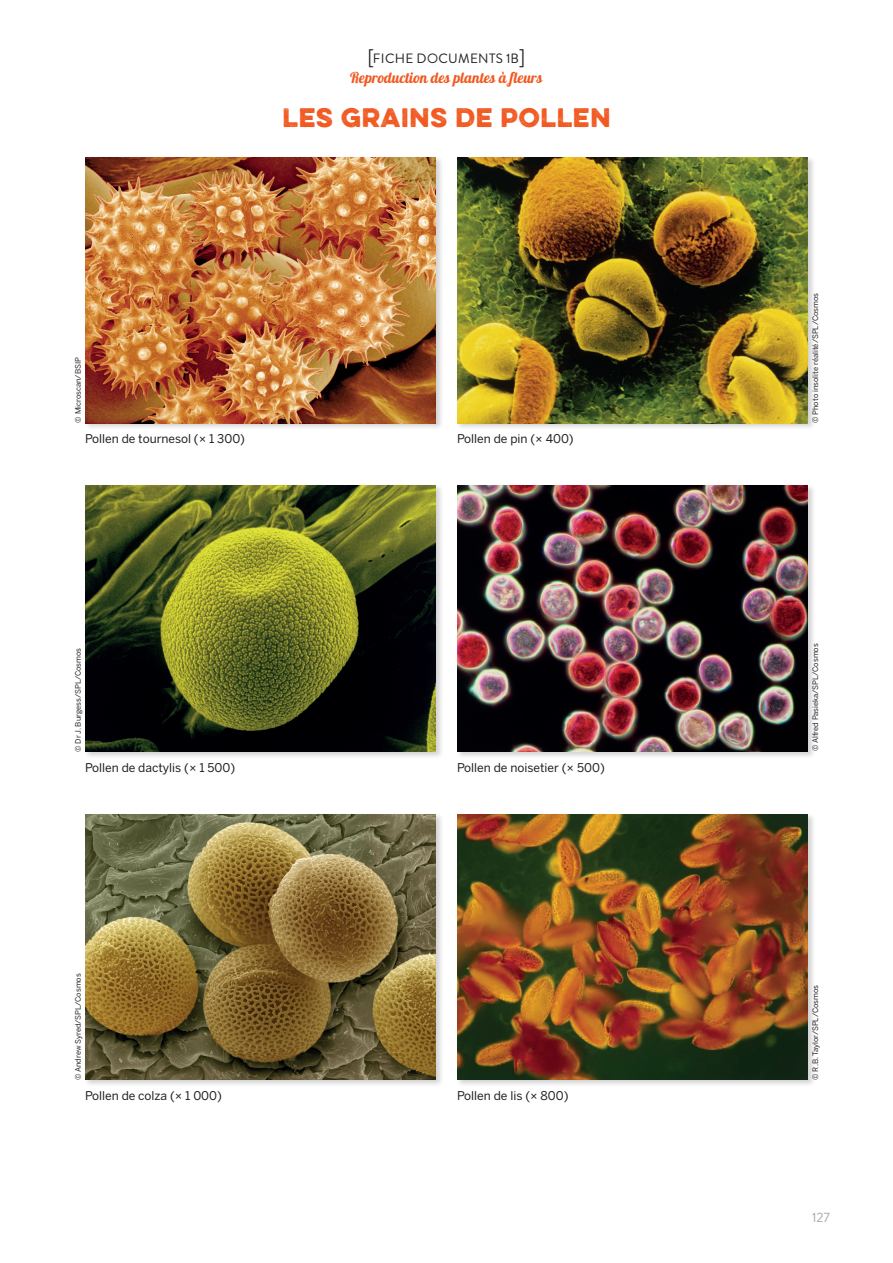
<style>
.page{position:relative;width:893px;height:1263px;background:#fff}
.page>*{position:absolute;margin:0;border:0;box-sizing:border-box;transform-origin:0 0}
.t1{font:700 24px "Eveleth";letter-spacing:.03em;color:#f15921}
.t2{font:15px "Lobster 1.4";color:#f15921}
.t3{font:13.5px "Brandon Grotesque";letter-spacing:.02em;color:#231f20}
.t4{font:13.5px "Brandon Grotesque";color:#a8a9ad}
.t5{font:12px "Benton Sans";color:#231f20}
.t6{font:7.5px "Benton Sans";color:#231f20}
.s1{font-size:18.15px}
</style>
<div class="page">
<div style="left:83px;top:156px;width:361px;height:275px;background:#231f20;opacity:.2"></div>
<img style="left:85px;top:157px;width:351px;height:266px">
<div style="left:455px;top:156px;width:361px;height:275px;background:#231f20;opacity:.2"></div>
<img style="left:457px;top:157px;width:351px;height:266px">
<div style="left:83px;top:484px;width:361px;height:275px;background:#231f20;opacity:.2"></div>
<img style="left:85px;top:486px;width:351px;height:265px">
<div style="left:455px;top:484px;width:361px;height:275px;background:#231f20;opacity:.2"></div>
<img style="left:457px;top:486px;width:351px;height:265px">
<div style="left:83px;top:812px;width:361px;height:275px;background:#231f20;opacity:.2"></div>
<img style="left:85px;top:814px;width:351px;height:266px">
<div style="left:455px;top:812px;width:361px;height:275px;background:#231f20;opacity:.2"></div>
<img style="left:457px;top:814px;width:351px;height:266px">
<h3 class="t3" style="left:368px;top:49px;width:159px"><span class="s1">[</span>FICHE DOCUMENTS 1B<span class="s1">]</span></h3>
<h2 class="t2" style="left:350px;top:68px;width:193px">Reproduction des plantes à fleurs</h2>
<p class="t6" style="left:74px;top:423px;width:67px;rotate:-90deg">© Microscan/BSIP</p>
<h1 class="t1" style="left:283px;top:99px;width:329px">LES GRAINS DE POLLEN</h1>
<h3 class="t5" style="left:85px;top:432px;width:162px">Pollen de tournesol (× 1 300)</h3>
<h3 class="t5" style="left:457px;top:432px;width:118px">Pollen de pin (× 400)</h3>
<p class="t6" style="left:74px;top:752px;width:105px;rotate:-90deg">© Dr J. Burgess/SPL/Cosmos</p>
<h3 class="t5" style="left:85px;top:760px;width:152px">Pollen de dactylis (× 1 500)</h3>
<h3 class="t5" style="left:457px;top:760px;width:149px">Pollen de noisetier (× 500)</h3>
<p class="t6" style="left:74px;top:1080px;width:108px;rotate:-90deg">© Andrew Syred/SPL/Cosmos</p>
<h3 class="t5" style="left:85px;top:1088px;width:138px">Pollen de colza (× 1 000)</h3>
<h3 class="t5" style="left:457px;top:1088px;width:113px">Pollen de lis (× 800)</h3>
<p class="t6" style="left:811px;top:423px;width:131px;rotate:-90deg">© Photo insolite réalité/SPL/Cosmos</p>
<p class="t6" style="left:811px;top:751px;width:109px;rotate:-90deg">© Alfred Pasieka/SPL/Cosmos</p>
<p class="t6" style="left:811px;top:1080px;width:96px;rotate:-90deg">© R.B. Taylor/SPL/Cosmos</p>
<h3 class="t4" style="left:812px;top:1208px;width:19px">127</h3>
</div>
